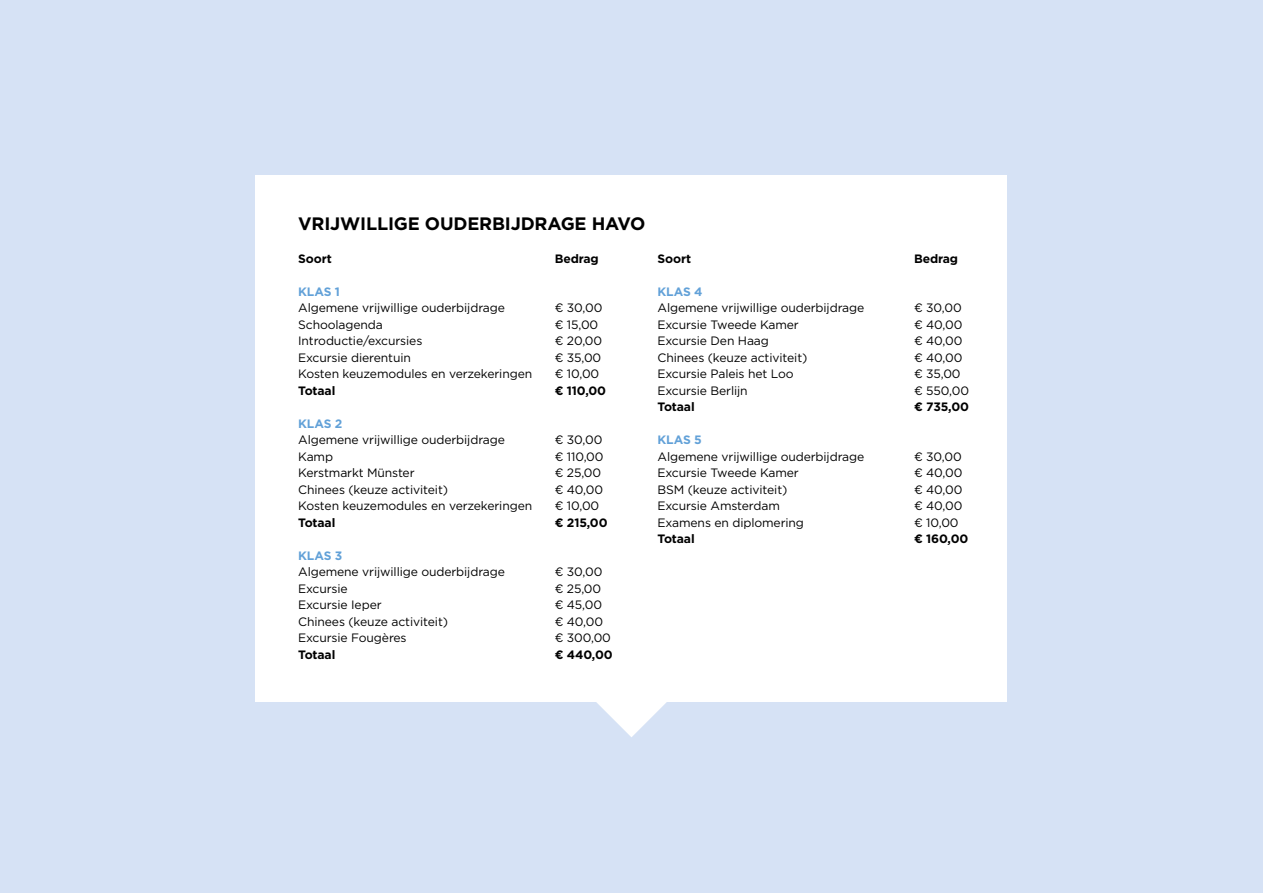
<style>
.page{position:relative;width:1263px;height:893px;background:#d6e2f5}
.page>*{position:absolute;margin:0;border:0;box-sizing:border-box;transform-origin:0 0}
.t1{font:700 18px "Gotham";letter-spacing:-.01em;color:#000}
.t2{font:12.15px "Gotham";letter-spacing:-.01em;color:#000}
.t3{font:700 12.15px "Gotham";letter-spacing:-.01em;color:#000}
.t4{font:700 12.15px "Gotham";letter-spacing:-.01em;color:#62a1d8}
</style>
<div class="page">
<div style="left:256px;top:175px;width:751px;height:526px;background:#fff"></div>
<svg style="left:590px;top:701px;width:83px;height:36px"></svg>
<h1 class="t1" style="left:298px;top:212px;width:349px">VRIJWILLIGE OUDERBIJDRAGE HAVO</h1>
<p class="t3" style="left:298px;top:251px;width:35px">Soort</p>
<p class="t3" style="left:555px;top:251px;width:45px">Bedrag</p>
<p class="t4" style="left:298px;top:284px;width:43px">KLAS 1</p>
<p class="t2" style="left:298px;top:300px;width:208px">Algemene vrijwillige ouderbijdrage</p>
<p class="t2" style="left:555px;top:300px;width:49px">€ 30,00</p>
<p class="t2" style="left:298px;top:317px;width:86px">Schoolagenda</p>
<p class="t2" style="left:555px;top:317px;width:45px">€ 15,00</p>
<p class="t2" style="left:298px;top:333px;width:126px">Introductie/excursies</p>
<p class="t2" style="left:555px;top:333px;width:49px">€ 20,00</p>
<p class="t2" style="left:298px;top:350px;width:114px">Excursie dierentuin</p>
<p class="t2" style="left:555px;top:350px;width:48px">€ 35,00</p>
<p class="t2" style="left:298px;top:366px;width:236px">Kosten keuzemodules en verzekeringen</p>
<p class="t2" style="left:555px;top:366px;width:46px">€ 10,00</p>
<p class="t3" style="left:298px;top:383px;width:39px">Totaal</p>
<p class="t3" style="left:555px;top:383px;width:53px">€ 110,00</p>
<p class="t4" style="left:298px;top:416px;width:46px">KLAS 2</p>
<p class="t2" style="left:298px;top:432px;width:208px">Algemene vrijwillige ouderbijdrage</p>
<p class="t2" style="left:555px;top:432px;width:49px">€ 30,00</p>
<p class="t2" style="left:298px;top:449px;width:36px">Kamp</p>
<p class="t2" style="left:555px;top:449px;width:50px">€ 110,00</p>
<p class="t2" style="left:298px;top:465px;width:118px">Kerstmarkt Münster</p>
<p class="t2" style="left:555px;top:465px;width:48px">€ 25,00</p>
<p class="t2" style="left:298px;top:482px;width:151px">Chinees (keuze activiteit)</p>
<p class="t2" style="left:555px;top:482px;width:50px">€ 40,00</p>
<p class="t2" style="left:298px;top:498px;width:236px">Kosten keuzemodules en verzekeringen</p>
<p class="t2" style="left:555px;top:498px;width:46px">€ 10,00</p>
<p class="t3" style="left:298px;top:515px;width:39px">Totaal</p>
<p class="t3" style="left:555px;top:515px;width:54px">€ 215,00</p>
<p class="t4" style="left:298px;top:548px;width:46px">KLAS 3</p>
<p class="t2" style="left:298px;top:564px;width:208px">Algemene vrijwillige ouderbijdrage</p>
<p class="t2" style="left:555px;top:564px;width:49px">€ 30,00</p>
<p class="t2" style="left:298px;top:581px;width:51px">Excursie</p>
<p class="t2" style="left:555px;top:581px;width:48px">€ 25,00</p>
<p class="t2" style="left:298px;top:597px;width:85px">Excursie Ieper</p>
<p class="t2" style="left:555px;top:597px;width:49px">€ 45,00</p>
<p class="t2" style="left:298px;top:614px;width:151px">Chinees (keuze activiteit)</p>
<p class="t2" style="left:555px;top:614px;width:50px">€ 40,00</p>
<p class="t2" style="left:298px;top:630px;width:110px">Excursie Fougères</p>
<p class="t2" style="left:555px;top:630px;width:58px">€ 300,00</p>
<p class="t3" style="left:298px;top:647px;width:39px">Totaal</p>
<p class="t3" style="left:555px;top:647px;width:59px">€ 440,00</p>
<p class="t3" style="left:657px;top:251px;width:35px">Soort</p>
<p class="t3" style="left:914px;top:251px;width:45px">Bedrag</p>
<p class="t4" style="left:657px;top:284px;width:47px">KLAS 4</p>
<p class="t2" style="left:657px;top:300px;width:208px">Algemene vrijwillige ouderbijdrage</p>
<p class="t2" style="left:914px;top:300px;width:49px">€ 30,00</p>
<p class="t2" style="left:657px;top:317px;width:143px">Excursie Tweede Kamer</p>
<p class="t2" style="left:914px;top:317px;width:50px">€ 40,00</p>
<p class="t2" style="left:657px;top:333px;width:113px">Excursie Den Haag</p>
<p class="t2" style="left:914px;top:333px;width:50px">€ 40,00</p>
<p class="t2" style="left:657px;top:350px;width:151px">Chinees (keuze activiteit)</p>
<p class="t2" style="left:914px;top:350px;width:50px">€ 40,00</p>
<p class="t2" style="left:657px;top:366px;width:138px">Excursie Paleis het Loo</p>
<p class="t2" style="left:914px;top:366px;width:48px">€ 35,00</p>
<p class="t2" style="left:657px;top:383px;width:92px">Excursie Berlijn</p>
<p class="t2" style="left:914px;top:383px;width:56px">€ 550,00</p>
<p class="t3" style="left:657px;top:399px;width:39px">Totaal</p>
<p class="t3" style="left:914px;top:399px;width:56px">€ 735,00</p>
<p class="t4" style="left:657px;top:432px;width:46px">KLAS 5</p>
<p class="t2" style="left:657px;top:449px;width:208px">Algemene vrijwillige ouderbijdrage</p>
<p class="t2" style="left:914px;top:449px;width:49px">€ 30,00</p>
<p class="t2" style="left:657px;top:465px;width:143px">Excursie Tweede Kamer</p>
<p class="t2" style="left:914px;top:465px;width:50px">€ 40,00</p>
<p class="t2" style="left:657px;top:482px;width:131px">BSM (keuze activiteit)</p>
<p class="t2" style="left:914px;top:482px;width:50px">€ 40,00</p>
<p class="t2" style="left:657px;top:498px;width:124px">Excursie Amsterdam</p>
<p class="t2" style="left:914px;top:498px;width:50px">€ 40,00</p>
<p class="t2" style="left:657px;top:515px;width:148px">Examens en diplomering</p>
<p class="t2" style="left:914px;top:515px;width:46px">€ 10,00</p>
<p class="t3" style="left:657px;top:531px;width:39px">Totaal</p>
<p class="t3" style="left:914px;top:531px;width:56px">€ 160,00</p>
</div>
